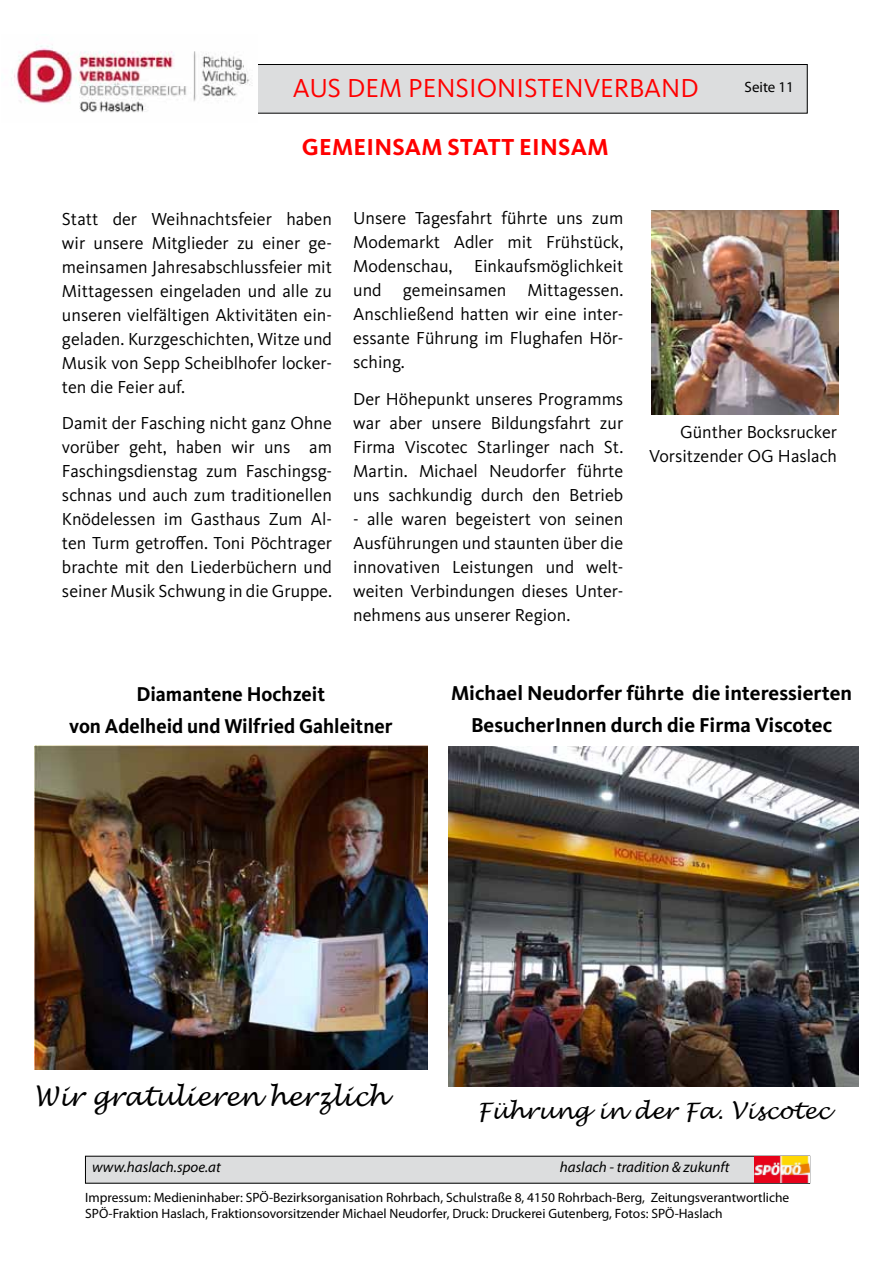
<style>
.page{position:relative;width:893px;height:1263px;background:#fff}
.page>*{position:absolute;margin:0;border:0;box-sizing:border-box;transform-origin:0 0}
.t1{font:27px "Kievit OT";color:#f00}
.t2{font:italic 26.4px "Lucida Handwriting";color:#000;scale:.96 1}
.t3{font:700 24px "Kievit OT";letter-spacing:.01em;color:#f00}
.t4{font:italic 22.65px "Lucida Handwriting";color:#000}
.t5{font:700 20.85px/32.1px "Kievit OT";color:#000;text-align:center}
.t6{font:700 20.7px/32.1px "Kievit OT";color:#000;text-align:center;scale:.96 1}
.t7{font:18px/24px "Kievit OT";color:#000;text-align:justify}
.t8{font:italic 15px "Myriad Pro";color:#000}
.t9{font:15px "Myriad Pro";color:#000}
.t10{font:13.5px/16.2px "Myriad Pro";color:#000}
</style>
<div class="page">
<div style="left:86px;top:64px;width:721px;height:49px;background:#dcddde"></div>
<div style="left:86px;top:64px;width:721px;height:49px;border:1px solid #000"></div>
<div style="left:85px;top:1156px;width:725px;height:27px;background:#dcddde"></div>
<img style="left:754px;top:1156px;width:55px;height:26px">
<img style="left:11px;top:44px;width:246px;height:69px">
<img style="left:652px;top:211px;width:186px;height:203px">
<img style="left:34px;top:746px;width:393px;height:324px">
<img style="left:448px;top:747px;width:411px;height:339px">
<h1 class="t1" style="left:293px;top:73px;width:407px">AUS DEM PENSIONISTENVERBAND</h1>
<h3 class="t3" style="left:302px;top:133px;width:308px">Gemeinsam statt einsam</h3>
<p class="t9" style="left:744px;top:78px;width:51px">Seite 11</p>
<p class="t7" style="left:62px;top:207px;width:272px">Statt der Weihnachtsfeier haben wir unsere Mitglieder zu einer ge&shy;meinsamen Jahresabschlussfeier mit Mittagessen eingeladen und alle zu unseren vielfältigen Aktivitäten ein&shy;geladen. Kurzgeschichten, Witze und Musik von Sepp Scheiblhofer locker&shy;ten die Feier auf.</p>
<p class="t7" style="left:62px;top:411px;width:272px">Damit der Fasching nicht ganz Ohne vorüber geht, haben wir uns am Faschingsdienstag zum Faschingsg&shy;schnas und auch zum traditionellen Knödelessen im Gasthaus Zum Al&shy;ten Turm getroffen. Toni Pöchtrager brachte mit den Liederbüchern und seiner Musik Schwung in die Gruppe.</p>
<p class="t7" style="left:353px;top:207px;width:271px">Unsere Tagesfahrt führte uns zum Modemarkt Adler mit Frühstück, Modenschau, Einkaufsmöglichkeit und gemeinsamen Mittagessen.<br>Anschließend hatten wir eine inter&shy;essante Führung im Flughafen Hör&shy;sching.</p>
<p class="t7" style="left:353px;top:387px;width:272px">Der Höhepunkt unseres Programms war aber unsere Bildungsfahrt zur Firma Viscotec Starlinger nach St.<br>Martin. Michael Neudorfer führte uns sachkundig durch den Betrieb</p>
<p class="t7" style="left:353px;top:507px;width:271px">- alle waren begeistert von seinen Ausführungen und staunten über die innovativen Leistungen und welt&shy;weiten Verbindungen dieses Unter&shy;nehmens aus unserer Region.</p>
<p class="t7" style="left:649px;top:421px;width:189px;line-height:23.2px;text-align:right">Günther Bocksrucker<br>Vorsitzender OG Haslach</p>
<p class="t6" style="left:69px;top:678px;width:338px">Diamantene Hochzeit<br>von Adelheid und Wilfried Gahleitner</p>
<p class="t5" style="left:451px;top:677px;width:403px">Michael Neudorfer führte die interessierten<br>BesucherI nnen durch die Firma Viscotec</p>
<h2 class="t2" style="left:34px;top:1080px;width:369px">Wir gratulieren herzlich</h2>
<p class="t4" style="left:477px;top:1097px;width:354px">Führung in der Fa. Viscotec</p>
<p class="t8" style="left:92px;top:1158px;width:130px">www.haslach.spoe.at</p>
<p class="t8" style="left:560px;top:1158px;width:171px">haslach - tradition &amp; zukunft</p>
<p class="t10" style="left:85px;top:1189px;width:705px">Impressum: Medieninhaber: SPÖ-Bezirksorganisation Rohrbach, Schulstraße 8, 4150 Rohrbach-Berg, Zeitungsverantwortliche<br>SPÖ-Fraktion Haslach, Fraktionsovorsitzender Michael Neudorfer, Druck: Druckerei Gutenberg, Fotos: SPÖ-Haslach</p>
</div>
